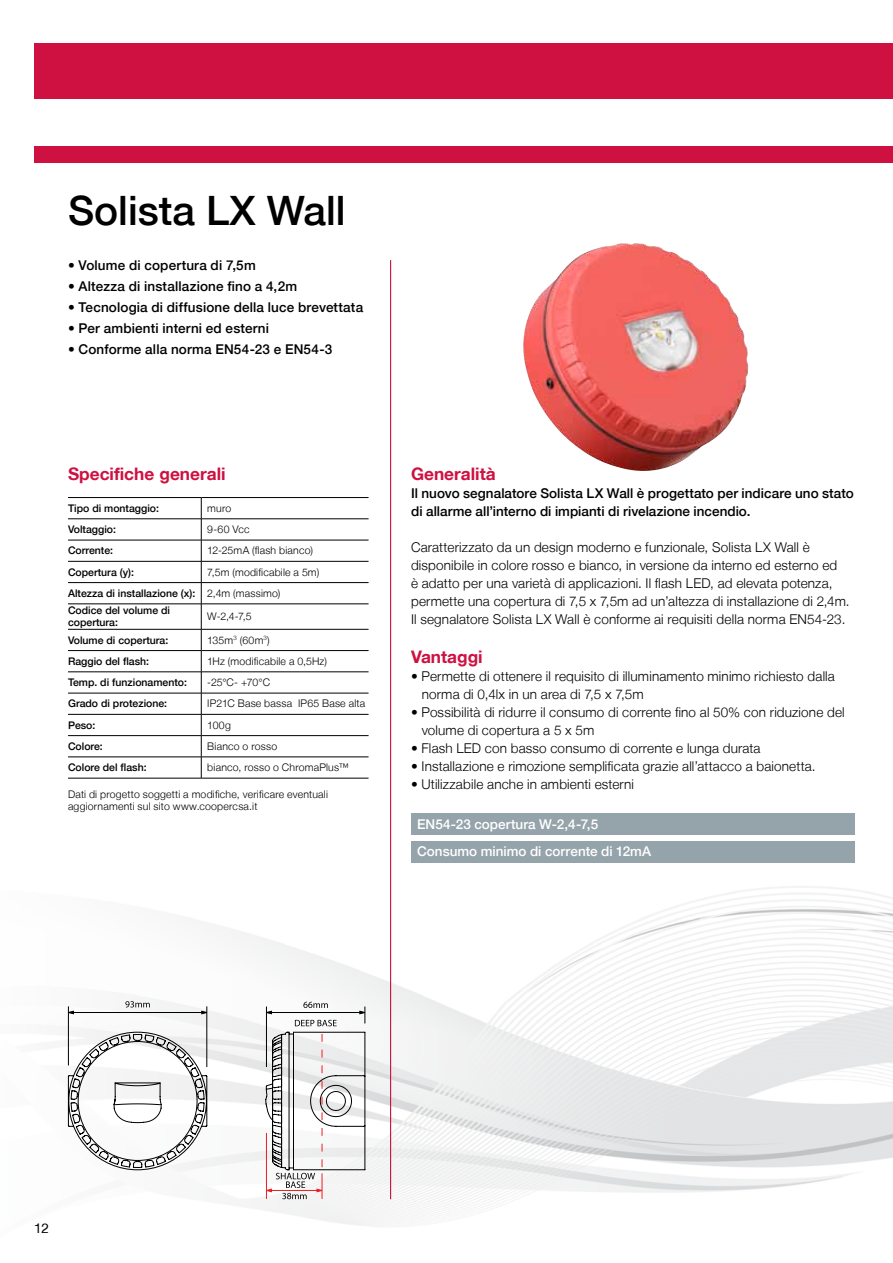
<style>
.page{position:relative;width:893px;height:1263px;background:#fff}
.page>*{position:absolute;margin:0;border:0;box-sizing:border-box;transform-origin:0 0}
.t1{font:500 40.5px "Helvetica Neue LT";color:#000}
.t2{font:700 17.25px "Helvetica Neue LT";color:#ce1141}
.t3{font:300 13.5px/18px "Helvetica Neue LT";letter-spacing:.01em;color:#000}
.t4{font:500 13.5px/18px "Helvetica Neue LT";letter-spacing:.01em;color:#000}
.t5{font:500 13.5px/27.6px "Helvetica Neue LT";color:#fff}
.t6{font:13.5px "Helvetica Neue LT";color:#000}
.t7{font:300 10.5px/21.3px "Helvetica Neue LT";letter-spacing:.02em;color:#000}
.t8{font:500 10.5px/12px "Helvetica Neue LT";color:#000}
.s1{font-weight:500}
</style>
<div class="page">
<div style="left:34px;top:146px;width:859px;height:17px;background:#ce1141"></div>
<div style="left:34px;top:44px;width:859px;height:55px;background:#ce1141"></div>
<img style="left:67px;top:880px;width:826px;height:347px">
<hr style="left:390px;top:260px;width:1px;height:939px;background:#ce1141">
<hr style="left:68px;top:497px;width:133px;height:1px;background:#000">
<hr style="left:201px;top:497px;width:168px;height:1px;background:#000">
<hr style="left:68px;top:518px;width:133px;height:1px;background:#000">
<hr style="left:201px;top:518px;width:168px;height:1px;background:#000">
<hr style="left:68px;top:540px;width:133px;height:1px;background:#000">
<hr style="left:201px;top:540px;width:168px;height:1px;background:#000">
<hr style="left:68px;top:561px;width:133px;height:1px;background:#000">
<hr style="left:201px;top:561px;width:168px;height:1px;background:#000">
<hr style="left:68px;top:582px;width:133px;height:1px;background:#000">
<hr style="left:201px;top:582px;width:168px;height:1px;background:#000">
<hr style="left:68px;top:604px;width:133px;height:1px;background:#000">
<hr style="left:201px;top:604px;width:168px;height:1px;background:#000">
<hr style="left:68px;top:629px;width:133px;height:1px;background:#000">
<hr style="left:201px;top:629px;width:168px;height:1px;background:#000">
<hr style="left:68px;top:650px;width:133px;height:1px;background:#000">
<hr style="left:201px;top:650px;width:168px;height:1px;background:#000">
<hr style="left:68px;top:671px;width:133px;height:1px;background:#000">
<hr style="left:201px;top:671px;width:168px;height:1px;background:#000">
<hr style="left:68px;top:693px;width:133px;height:1px;background:#000">
<hr style="left:201px;top:693px;width:168px;height:1px;background:#000">
<hr style="left:68px;top:714px;width:133px;height:1px;background:#000">
<hr style="left:201px;top:714px;width:168px;height:1px;background:#000">
<hr style="left:68px;top:735px;width:133px;height:1px;background:#000">
<hr style="left:201px;top:735px;width:168px;height:1px;background:#000">
<hr style="left:68px;top:757px;width:133px;height:1px;background:#000">
<hr style="left:201px;top:757px;width:168px;height:1px;background:#000">
<hr style="left:68px;top:778px;width:133px;height:1px;background:#000">
<hr style="left:201px;top:778px;width:168px;height:1px;background:#000">
<svg style="left:201px;top:498px;width:1px;height:280px"></svg>
<div style="left:411px;top:813px;width:444px;height:22px;background:#95a3ab"></div>
<div style="left:411px;top:841px;width:444px;height:21px;background:#95a3ab"></div>
<img style="left:523px;top:243px;width:225px;height:228px">
<svg style="left:68px;top:1025px;width:140px;height:151px"></svg>
<hr style="left:68px;top:1006px;width:1px;height:59px;background:#000">
<hr style="left:207px;top:1006px;width:1px;height:61px;background:#000">
<hr style="left:73px;top:1012px;width:129px;height:1px;background:#000">
<svg style="left:201px;top:1011px;width:7px;height:3px"></svg>
<svg style="left:67px;top:1011px;width:7px;height:3px"></svg>
<svg style="left:125px;top:1001px;width:25px;height:6px"></svg>
<svg style="left:265px;top:1002px;width:101px;height:197px"></svg>
<h1 class="t1" style="left:68px;top:186px;width:279px">Solista LX Wall</h1>
<p class="t4" style="left:68px;top:256px;width:189px">• Volume di copertura di 7,5m</p>
<p class="t4" style="left:68px;top:277px;width:231px">• Altezza di installazione fino a 4,2m</p>
<p class="t4" style="left:68px;top:298px;width:297px">• Tecnologia di diffusione della luce brevettata</p>
<p class="t4" style="left:68px;top:319px;width:203px">• Per ambienti interni ed esterni</p>
<p class="t4" style="left:68px;top:340px;width:266px">• Conforme alla norma EN54-23 e EN54-3</p>
<p class="t2" style="left:68px;top:463px;width:159px">Specifiche generali</p>
<p class="t8" style="left:68px;top:502px;width:93px">Tipo di montaggio:</p>
<p class="t7" style="left:207px;top:497px;width:26px">muro</p>
<p class="t8" style="left:68px;top:523px;width:50px">Voltaggio:</p>
<p class="t7" style="left:207px;top:519px;width:44px">9-60 Vcc</p>
<p class="t8" style="left:68px;top:545px;width:47px">Corrente:</p>
<p class="t7" style="left:207px;top:540px;width:107px">12-25mA (flash bianco)</p>
<p class="t8" style="left:68px;top:566px;width:67px">Copertura (y):</p>
<p class="t7" style="left:68px;top:561px;width:253px;text-indent:139px">7,5m (modificabile a 5m)<br><span class="s1">Altezza di installazione (x):</span> 2,4m (massimo)</p>
<p class="t8" style="left:68px;top:604px;width:104px">Codice del volume di copertura:</p>
<p class="t7" style="left:207px;top:606px;width:46px">W-2,4-7,5</p>
<p class="t8" style="left:68px;top:634px;width:102px">Volume di copertura:</p>
<p class="t7" style="left:207px;top:629px;width:64px">135m<sup>3</sup> (60m<sup>3</sup>)</p>
<p class="t8" style="left:68px;top:655px;width:83px">Raggio del flash:</p>
<p class="t7" style="left:207px;top:650px;width:121px">1Hz (modificabile a 0,5Hz)</p>
<p class="t8" style="left:68px;top:676px;width:121px">Temp. di funzionamento:</p>
<p class="t7" style="left:207px;top:672px;width:64px">-25°C- +70°C</p>
<p class="t8" style="left:68px;top:698px;width:101px">Grado di protezione:</p>
<p class="t7" style="left:207px;top:693px;width:159px">IP21C Base bassa IP65 Base alta</p>
<p class="t8" style="left:68px;top:719px;width:29px">Peso:</p>
<p class="t7" style="left:207px;top:714px;width:25px">100g</p>
<p class="t8" style="left:68px;top:740px;width:36px">Colore:</p>
<p class="t7" style="left:207px;top:735px;width:71px">Bianco o rosso</p>
<p class="t8" style="left:68px;top:761px;width:80px">Colore del flash:</p>
<p class="t7" style="left:207px;top:757px;width:143px">bianco, rosso o ChromaPlus™</p>
<p class="t7" style="left:68px;top:788px;width:261px;line-height:12px">Dati di progetto soggetti a modifiche, verificare eventuali aggiornamenti sul sito www.coopercsa.it</p>
<p class="t2" style="left:411px;top:463px;width:86px">Generalità</p>
<p class="t4" style="left:411px;top:484px;width:444px">Il nuovo segnalatore Solista LX Wall è progettato per indicare uno stato di allarme all’interno di impianti di rivelazione incendio.</p>
<p class="t3" style="left:411px;top:538px;width:440px">Caratterizzato da un design moderno e funzionale, Solista LX Wall è disponibile in colore rosso e bianco, in versione da interno ed esterno ed<br>è adatto per una varietà di applicazioni. Il flash LED, ad elevata potenza, permette una copertura di 7,5 x 7,5m ad un’altezza di installazione di 2,4m.<br>Il segnalatore Solista LX Wall è conforme ai requisiti della norma EN54-23.</p>
<p class="t2" style="left:411px;top:646px;width:73px">Vantaggi</p>
<p class="t3" style="left:422px;top:667px;width:415px;text-indent:-11px">• Permette di ottenere il requisito di illuminamento minimo richiesto dalla norma di 0,4lx in un area di 7,5 x 7,5m</p>
<p class="t3" style="left:422px;top:703px;width:425px;text-indent:-11px">• Possibilità di ridurre il consumo di corrente fino al 50% con riduzione del volume di copertura a 5 x 5m</p>
<p class="t3" style="left:411px;top:739px;width:351px">• Flash LED con basso consumo di corrente e lunga durata</p>
<p class="t3" style="left:411px;top:757px;width:406px">• Installazione e rimozione semplificata grazie all’attacco a baionetta.</p>
<p class="t3" style="left:411px;top:775px;width:224px">• Utilizzabile anche in ambienti esterni</p>
<p class="t5" style="left:417px;top:810px;width:236px">EN54-23 copertura W-2,4-7,5<br>Consumo minimo di corrente di 12mA</p>
<p class="t6" style="left:34px;top:1220px;width:17px">12</p>
</div>
